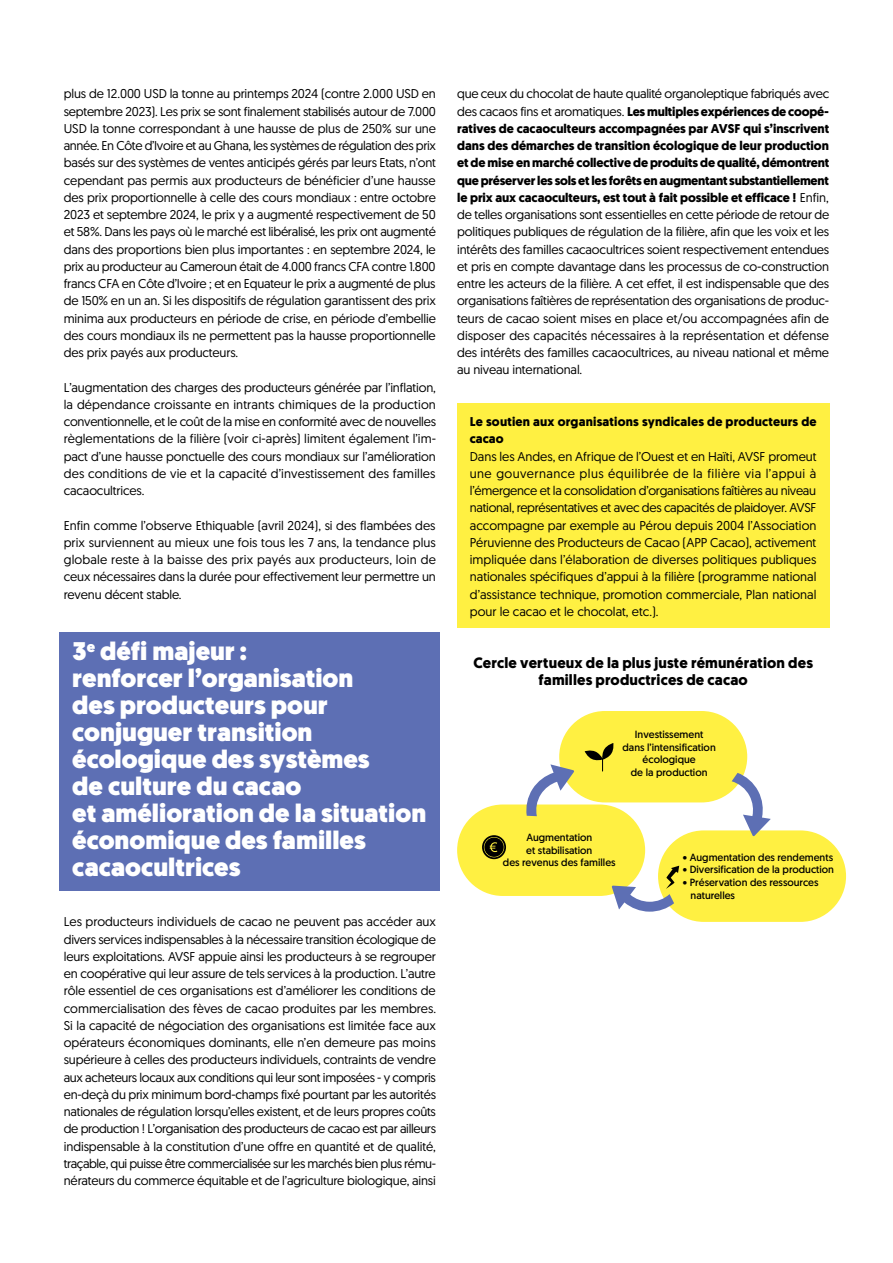
<style>
.page{position:relative;width:893px;height:1263px;background:#fff}
.page>*{position:absolute;margin:0;border:0;box-sizing:border-box;transform-origin:0 0}
.t1{font:900 25.5px/27px "Geomanist";color:#fff}
.t2{font:700 15px/17.2px "Geomanist";letter-spacing:.01em;color:#000;text-align:center}
.t3{font:12.75px/17.2px "Geomanist";letter-spacing:-.01em;color:#000;text-align:justify}
.t4{font:700 12.75px/17.2px "Geomanist";letter-spacing:.015em;color:#000}
.t5{font:10.35px/12.5px "Geomanist";color:#000;text-align:center}
.s1{font-weight:700}
</style>
<div class="page">
<div style="left:60px;top:632px;width:380px;height:43px;background:#5d6fb4"></div>
<div style="left:60px;top:659px;width:380px;height:232px;background:#5d6fb4"></div>
<div style="left:457px;top:404px;width:372px;height:51px;background:#fff042"></div>
<div style="left:457px;top:438px;width:372px;height:189px;background:#fff042"></div>
<div style="left:559px;top:711px;width:188px;height:91px;background:#fff042;border-radius:46px"></div>
<div style="left:658px;top:830px;width:188px;height:92px;background:#fff042;border-radius:46px"></div>
<div style="left:457px;top:804px;width:188px;height:92px;background:#fff042;border-radius:46px"></div>
<svg style="left:525px;top:764px;width:49px;height:52px"></svg>
<svg style="left:732px;top:773px;width:39px;height:63px"></svg>
<svg style="left:612px;top:866px;width:67px;height:46px"></svg>
<svg style="left:482px;top:835px;width:24px;height:24px"></svg>
<svg style="left:585px;top:743px;width:29px;height:28px"></svg>
<p class="t3" style="left:64px;top:85px;width:374px">plus de 12.000 USD la tonne au printemps 2024 (contre 2.000 USD en septembre 2023). Les prix se sont finalement stabilisés autour de 7.000<br>USD la tonne correspondant à une hausse de plus de 250% sur une année. En Côte d’Ivoire et au Ghana, les systèmes de régulation des prix basés sur des systèmes de ventes anticipés gérés par leurs Etats, n’ont cependant pas permis aux producteurs de bénéficier d’une hausse des prix proportionnelle à celle des cours mondiaux : entre octobre 2023 et septembre 2024, le prix y a augmenté respectivement de 50 et 58%. Dans les pays où le marché est libéralisé, les prix ont augmenté dans des proportions bien plus importantes : en septembre 2024, le prix au producteur au Cameroun était de 4.000 francs CFA contre 1.800 francs CFA en Côte d’Ivoire ; et en Equateur le prix a augmenté de plus de 150% en un an. Si les dispositifs de régulation garantissent des prix minima aux producteurs en période de crise, en période d’embellie des cours mondiaux ils ne permettent pas la hausse proportionnelle des prix payés aux producteurs.</p>
<p class="t3" style="left:64px;top:378px;width:374px">L’augmentation des charges des producteurs générée par l’inflation, la dépendance croissante en intrants chimiques de la production conventionnelle, et le coût de la mise en conformité avec de nouvelles règlementations de la filière (voir ci-après) limitent également l’im&shy;pact d’une hausse ponctuelle des cours mondiaux sur l’amélioration des conditions de vie et la capacité d’investissement des familles cacaocultrices.</p>
<p class="t3" style="left:64px;top:516px;width:374px">Enfin comme l’observe Ethiquable (avril 2024), si des flambées des prix surviennent au mieux une fois tous les 7 ans, la tendance plus globale reste à la baisse des prix payés aux producteurs, loin de ceux nécessaires dans la durée pour effectivement leur permettre un revenu décent stable.</p>
<h1 class="t1" style="left:72px;top:638px;width:355px">3<sup>e</sup> défi majeur :<br>renforcer l’organisation<br>des producteurs pour conjuguer transition écologique des systèmes<br>de culture du cacao<br>et amélioration de la situation économique des familles cacaocultrices</h1>
<p class="t3" style="left:64px;top:913px;width:374px">Les producteurs individuels de cacao ne peuvent pas accéder aux divers services indispensables à la nécessaire transition écologique de leurs exploitations. AVSF appuie ainsi les producteurs à se regrouper en coopérative qui leur assure de tels services à la production. L’autre rôle essentiel de ces organisations est d’améliorer les conditions de commercialisation des fèves de cacao produites par les membres.<br>Si la capacité de négociation des organisations est limitée face aux opérateurs économiques dominants, elle n’en demeure pas moins supérieure à celles des producteurs individuels, contraints de vendre aux acheteurs locaux aux conditions qui leur sont imposées - y compris en-deçà du prix minimum bord-champs fixé pourtant par les autorités nationales de régulation lorsqu’elles existent, et de leurs propres coûts de production ! L’organisation des producteurs de cacao est par ailleurs indispensable à la constitution d’une offre en quantité et de qualité, traçable, qui puisse être commercialisée sur les marchés bien plus rému&shy;nérateurs du commerce équitable et de l’agriculture biologique, ainsi</p>
<p class="t3" style="left:457px;top:85px;width:374px">que ceux du chocolat de haute qualité organoleptique fabriqués avec des cacaos fins et aromatiques. <span class="s1">Les multiples expériences de coopé&shy;ratives de cacaoculteurs accompagnées par AVSF qui s’inscrivent dans des démarches de transition écologique de leur production et de mise en marché collective de produits de qualité, démontrent que préserver les sols et les forêts en augmentant substantiellement le prix aux cacaoculteurs, est tout à fait possible et efficace !</span> Enfin, de telles organisations sont essentielles en cette période de retour de politiques publiques de régulation de la filière, afin que les voix et les intérêts des familles cacaocultrices soient respectivement entendues et pris en compte davantage dans les processus de co-construction entre les acteurs de la filière. A cet effet, il est indispensable que des organisations faîtières de représentation des organisations de produc&shy;teurs de cacao soient mises en place et/ou accompagnées afin de disposer des capacités nécessaires à la représentation et défense des intérêts des familles cacaocultrices, au niveau national et même au niveau international.</p>
<p class="t4" style="left:470px;top:413px;width:348px">Le soutien aux organisations syndicales de producteurs de cacao</p>
<p class="t3" style="left:470px;top:447px;width:348px">Dans les Andes, en Afrique de l’Ouest et en Haïti, AVSF promeut une gouvernance plus équilibrée de la filière via l’appui à l’émergence et la consolidation d’organisations faîtières au niveau national, représentatives et avec des capacités de plaidoyer. AVSF accompagne par exemple au Pérou depuis 2004 l’Association Péruvienne des Producteurs de Cacao (APP Cacao), activement impliquée dans l’élaboration de diverses politiques publiques nationales spécifiques d’appui à la filière (programme national d’assistance technique, promotion commerciale, Plan national pour le cacao et le chocolat, etc.).</p>
<p class="t2" style="left:473px;top:654px;width:341px">Cercle vertueux de la plus juste rémunération des familles productrices de cacao</p>
<p class="t5" style="left:623px;top:728px;width:95px">Investissement<br>dans l’intensification écologique<br>de la production</p>
<p class="t5" style="left:503px;top:831px;width:114px">Augmentation<br>et stabilisation<br>des revenus des familles</p>
<p class="t5" style="left:683px;top:851px;width:152px">• Augmentation des rendements</p>
<p class="t5" style="left:683px;top:863px;width:153px">• Diversification de la production</p>
<p class="t5" style="left:691px;top:876px;width:129px;text-align:left;text-indent:-8px">• Préservation des ressources naturelles</p>
</div>
